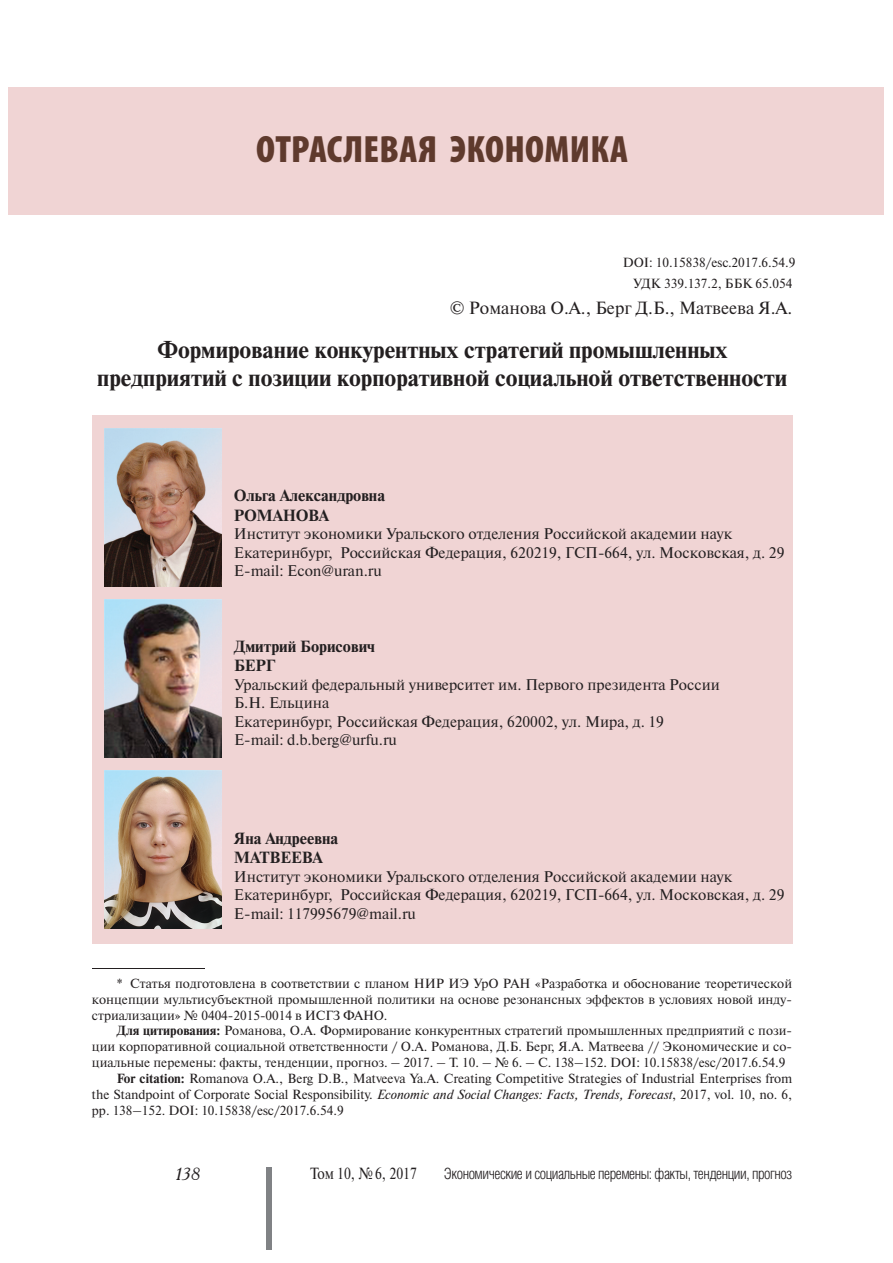
<style>
.page{position:relative;width:893px;height:1263px;background:#fff}
.page>*{position:absolute;margin:0;border:0;box-sizing:border-box;transform-origin:0 0}
.t1{font:900 condensed 38.25px "Myriad Pro";letter-spacing:.01em;color:#5f3a2d}
.t2{font:700 23.55px/28.2px "Newton C";color:#231f20;text-align:center}
.t3{font:17.7px "Newton C";color:#231f20}
.t4{font:italic 17.7px "Academy";color:#231f20}
.t5{font:700 16.2px/19.4px "Newton C";color:#231f20}
.t6{font:16.2px "Newton C";color:#231f20;scale:.85 1}
.t7{font:15.45px/18.5px "Newton C";color:#231f20}
.t8{font:300 15.45px "Helios Cond";letter-spacing:-.03em;color:#231f20}
.t9{font:13.2px/15.9px "Newton C";color:#231f20;text-align:center}
.s1{font-family:"Minion Pro"}
.s2{font-weight:700}
.s3{font-style:italic}
</style>
<div class="page">
<div style="left:266px;top:1167px;width:6px;height:83px;background:#808285"></div>
<hr style="left:92px;top:969px;width:112px;height:1px;background:#231f20">
<div style="left:92px;top:416px;width:700px;height:528px;background:#f0d4d4"></div>
<div style="left:9px;top:87px;width:875px;height:127px;background:#f0d4d4"></div>
<img style="left:105px;top:428px;width:117px;height:159px">
<img style="left:105px;top:599px;width:117px;height:159px">
<img style="left:105px;top:770px;width:117px;height:159px">
<h1 class="t1" style="left:256px;top:136px;width:373px">ОТРАСЛЕВАЯ ЭКОНОМИКА</h1>
<p class="t9" style="left:623px;top:254px;width:174px;line-height:20.1px">DOI: 10.15838/esc<span class="s1">.</span>2017.6.54.9<br>УДК 339.137.2, ББК 65.054</p>
<h3 class="t3" style="left:450px;top:301px;width:344px">© Романова О.А., Берг Д.Б., Матвеева Я.А.</h3>
<h2 class="t2" style="left:97px;top:337px;width:691px">Формирование конкурентных стратегий промышленных предприятий с позиции корпоративной социальной ответственности</h2>
<p class="t5" style="left:234px;top:487px;width:153px">Ольга Александровна<br>РОМАНОВА</p>
<p class="t7" style="left:234px;top:526px;width:552px">Институт экономики Уральского отделения Российской академии наук<br>Екатеринбург, Российская Федерация, 620219, ГСП-664, ул. Московская, д. 29<br>Е-mail: Econ@uran.ru</p>
<p class="t5" style="left:234px;top:638px;width:142px">Дмитрий Борисович<br>БЕРГ</p>
<p class="t7" style="left:234px;top:676px;width:487px">Уральский федеральный университет им. Первого президента России Б.Н. Ельцина<br>Екатеринбург, Российская Федерация, 620002, ул. Мира, д. 19<br>Е-mail: d.b.berg@urfu.ru</p>
<p class="t5" style="left:234px;top:830px;width:106px">Яна Андреевна<br>МАТВЕЕВА</p>
<p class="t7" style="left:234px;top:869px;width:552px">Институт экономики Уральского отделения Российской академии наук<br>Екатеринбург, Российская Федерация, 620219, ГСП-664, ул. Московская, д. 29<br>Е-mail: 117995679@mail.ru</p>
<p class="t9" style="left:92px;top:976px;width:702px;text-align:justify;text-indent:25px">* Статья подготовлена в соответствии с планом НИР ИЭ УрО РАН «Разработка и обоснование теоретической концепции мультисубъектной промышленной политики на основе резонансных эффектов в условиях новой инду&shy;стриализации» № 0404-2015-0014 в ИСГЗ ФАНО.</p>
<p class="t9" style="left:117px;top:1024px;width:677px"><span class="s2">Для цитирования:</span> Романова, О.А. Формирование конкурентных стратегий промышленных предприятий с пози-</p>
<p class="t9" style="left:92px;top:1040px;width:702px">ции корпоративной социальной ответственности / О.А. Романова, Д.Б. Берг, Я.А. Матвеева // Экономические и со-</p>
<p class="t9" style="left:92px;top:1056px;width:695px">циальные перемены: факты, тенденции, прогноз. – 2017. – Т. 10. – № 6. – С. 138–152. DOI: 10.15838/esc/2017.6.54.9</p>
<p class="t9" style="left:117px;top:1072px;width:677px"><span class="s2">For citation:</span> Romanova O.A., Berg D.B., Matveeva Ya.A. Creating Competitive Strategies of Industrial Enterprises from</p>
<p class="t9" style="left:92px;top:1088px;width:702px">the Standpoint of Corporate Social Responsibility. <span class="s3">Economic and Social Changes: Facts, Trends, Forecast</span>, 2017, vol. 10, no. 6,</p>
<p class="t9" style="left:92px;top:1103px;width:253px">pp. 138–152. DOI: 10.15838/esc/2017.6.54.9</p>
<h3 class="t4" style="left:176px;top:1165px;width:27px">138</h3>
<p class="t6" style="left:310px;top:1167px;width:127px">Том 10, № 6, 2017</p>
<p class="t8" style="left:444px;top:1168px;width:350px">Экономические и социальные перемены: факты, тенденции, прогноз</p>
</div>
